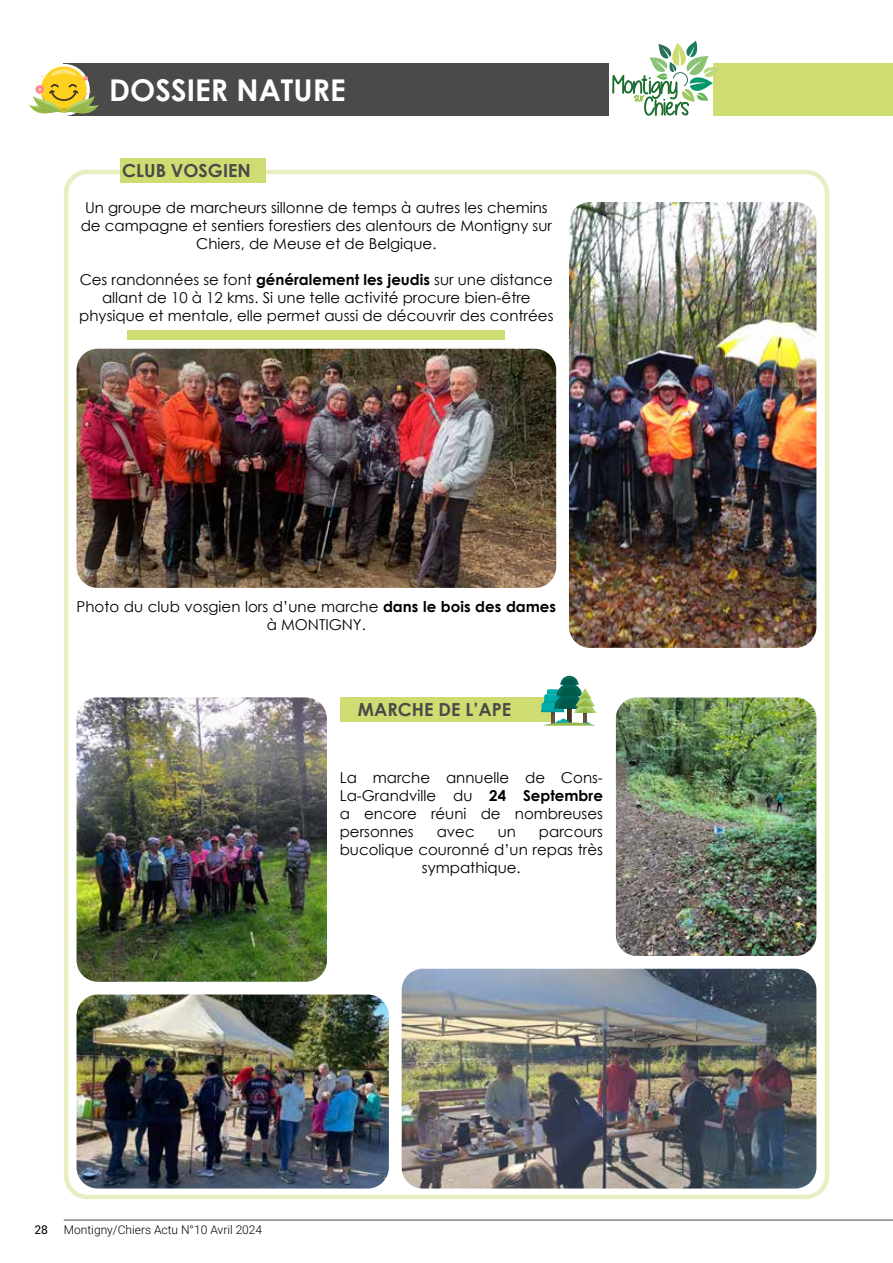
<style>
.page{position:relative;width:893px;height:1263px;background:#fff}
.page>*{position:absolute;margin:0;border:0;box-sizing:border-box;transform-origin:0 0}
.t1{font:700 30px "Century Gothic";color:#fff}
.t2{font:700 18px "Century Gothic";color:#4a4a49}
.t3{font:15px/18px "Century Gothic";color:#000;text-align:center}
.t4{font:300 12px "Roboto";color:#000}
.t5{font:12px "Roboto";color:#000}
.s1{font-weight:700}
</style>
<div class="page">
<hr style="left:64px;top:1220px;width:829px;height:1px;background:#4a4a49">
<div style="left:713px;top:64px;width:180px;height:52px;background:#cfdc72"></div>
<svg style="left:612px;top:40px;width:107px;height:76px"></svg>
<div style="left:64px;top:64px;width:545px;height:52px;background:#4a4a49"></div>
<div style="left:38px;top:64px;width:52px;height:52px;background:#fff;border-radius:50%"></div>
<svg style="left:29px;top:66px;width:70px;height:48px"></svg>
<div style="left:64px;top:170px;width:765px;height:1029px;border:4px solid #e8eebf;border-radius:21px"></div>
<div style="left:120px;top:158px;width:145px;height:24px;background:#cfdc72"></div>
<div style="left:340px;top:697px;width:214px;height:24px;background:#cfdc72"></div>
<div style="left:128px;top:330px;width:377px;height:9px;background:#cfdc72"></div>
<img style="left:77px;top:349px;width:479px;height:239px">
<img style="left:569px;top:202px;width:247px;height:446px">
<svg style="left:542px;top:676px;width:54px;height:50px"></svg>
<img style="left:77px;top:697px;width:250px;height:285px">
<img style="left:77px;top:994px;width:312px;height:194px">
<img style="left:402px;top:969px;width:414px;height:219px">
<img style="left:616px;top:697px;width:200px;height:259px">
<h1 class="t1" style="left:109px;top:67px;width:238px">DOSSIER NATURE</h1>
<p class="t2" style="left:122px;top:157px;width:130px">CLUB VOSGIEN</p>
<p class="t3" style="left:81px;top:199px;width:473px">Un groupe de marcheurs sillonne de temps à autres les chemins de campagne et sentiers forestiers des alentours de Montigny sur<br>Chiers, de Meuse et de Belgique.</p>
<p class="t3" style="left:79px;top:271px;width:476px">Ces randonnées se font <span class="s1">généralement les jeudis</span> sur une distance allant de 10 à 12 kms. Si une telle activité procure bien-être physique et mentale, elle permet aussi de découvrir des contrées</p>
<p class="t3" style="left:77px;top:597px;width:481px">Photo du club vosgien lors d’une marche <span class="s1">dans le bois des dames </span>à MONTIGNY.</p>
<p class="t2" style="left:358px;top:696px;width:155px">MARCHE DE L’APE</p>
<p class="t3" style="left:340px;top:768px;width:265px;text-align:justify">La marche annuelle de Cons-La-Grandville du <span class="s1">24 Septembre </span>a encore réuni de nombreuses personnes</p>
<p class="t3" style="left:437px;top:822px;width:40px">avec</p>
<p class="t3" style="left:498px;top:822px;width:20px">un</p>
<p class="t3" style="left:539px;top:822px;width:65px">parcours</p>
<p class="t3" style="left:340px;top:840px;width:265px">bucolique couronné d’un repas très</p>
<p class="t3" style="left:422px;top:858px;width:100px">sympathique.</p>
<p class="t5" style="left:34px;top:1222px;width:15px">28</p>
<p class="t4" style="left:64px;top:1222px;width:200px">Montigny/Chiers Actu N°10 Avril 2024</p>
</div>
